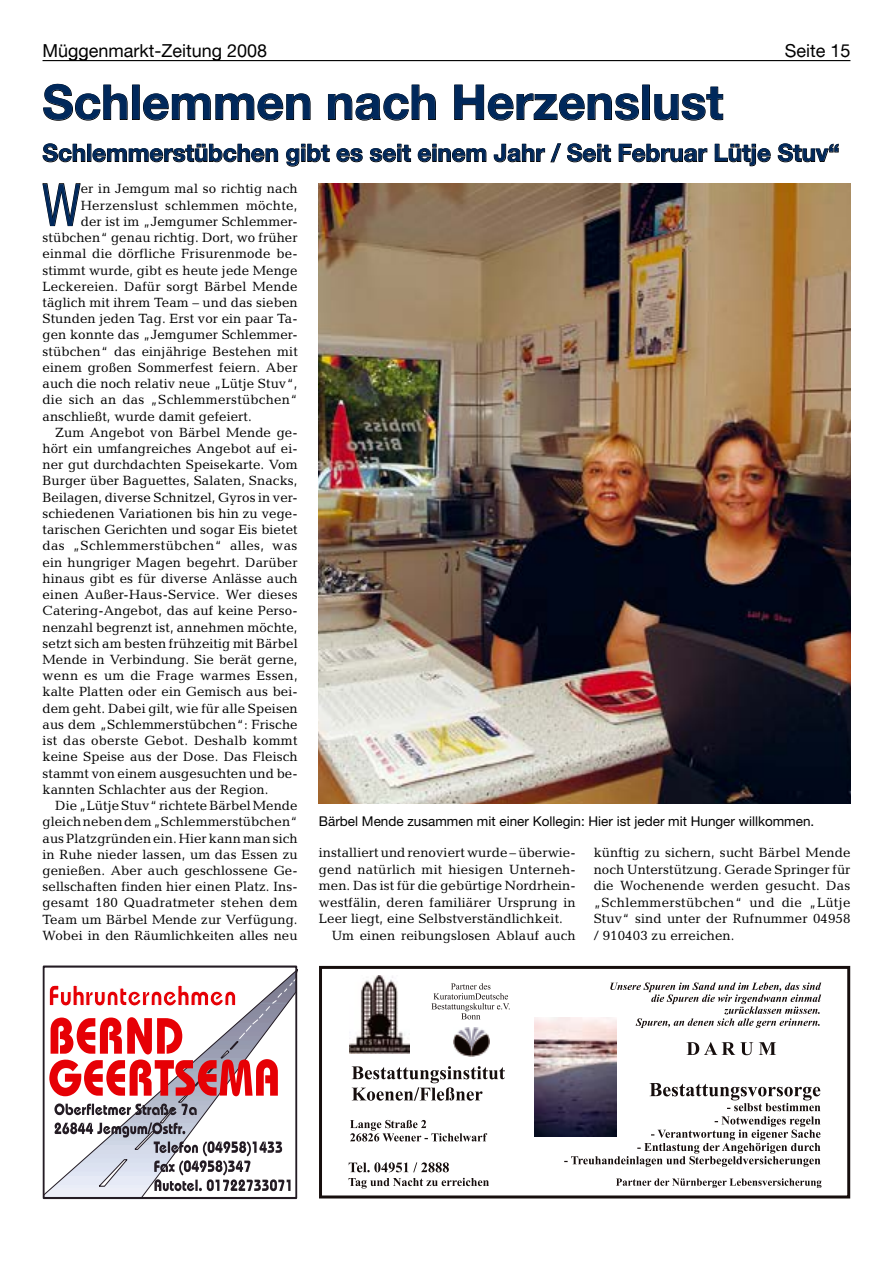
<style>
.page{position:relative;width:893px;height:1263px;background:#fff}
.page>*{position:absolute;margin:0;border:0;box-sizing:border-box;transform-origin:0 0}
.t1{font:58.65px "Helvetica Neue";color:#00285b;scale:.7 1}
.t2{font:700 48px "Helvetica Neue";color:#00285b}
.t3{font:700 24px "Helvetica Neue";color:#00285b}
.t4{font:18px "Helvetica Neue";color:#000}
.t5{font:13.5px/16.5px "Candida";letter-spacing:.005em;color:#000;text-align:justify}
.t6{font:13.5px "Helvetica Neue";color:#000}
.t7{font:13.5px "Candida";letter-spacing:.025em;color:#000}
</style>
<div class="page">
<hr style="left:43px;top:60px;width:807px;height:1px;background:#000">
<img style="left:349px;top:975px;width:60px;height:78px">
<img style="left:453px;top:1028px;width:36px;height:28px">
<div style="left:319px;top:966px;width:531px;height:232px;border:3px solid #160e0d"></div>
<svg style="left:352px;top:1066px;width:153px;height:35px"></svg>
<svg style="left:350px;top:1120px;width:137px;height:21px"></svg>
<svg style="left:349px;top:1162px;width:140px;height:26px"></svg>
<svg style="left:431px;top:983px;width:79px;height:36px"></svg>
<svg style="left:610px;top:982px;width:211px;height:46px"></svg>
<svg style="left:687px;top:1042px;width:89px;height:13px"></svg>
<svg style="left:564px;top:1083px;width:256px;height:84px"></svg>
<svg style="left:616px;top:1178px;width:205px;height:10px"></svg>
<img style="left:535px;top:1017px;width:82px;height:120px">
<svg style="left:46px;top:972px;width:248px;height:224px"></svg>
<div style="left:43px;top:965px;width:254px;height:234px;border:2px solid #241c24"></div>
<svg style="left:43px;top:84px;width:85px;height:37px"></svg>
<div style="left:132px;top:85px;width:7px;height:34px;border:1px solid #000"></div>
<svg style="left:143px;top:93px;width:168px;height:28px"></svg>
<svg style="left:328px;top:84px;width:108px;height:37px"></svg>
<svg style="left:454px;top:84px;width:185px;height:37px"></svg>
<svg style="left:654px;top:86px;width:69px;height:35px"></svg>
<svg style="left:42px;top:143px;width:44px;height:20px"></svg>
<div style="left:87px;top:144px;width:4px;height:17px;border:1px solid #000"></div>
<svg style="left:92px;top:144px;width:186px;height:19px"></svg>
<svg style="left:286px;top:144px;width:44px;height:23px"></svg>
<svg style="left:336px;top:148px;width:27px;height:15px"></svg>
<svg style="left:370px;top:144px;width:41px;height:19px"></svg>
<svg style="left:417px;top:144px;width:70px;height:19px"></svg>
<svg style="left:494px;top:143px;width:67px;height:20px"></svg>
<svg style="left:567px;top:143px;width:44px;height:20px"></svg>
<svg style="left:618px;top:144px;width:90px;height:19px"></svg>
<svg style="left:714px;top:144px;width:57px;height:23px"></svg>
<svg style="left:777px;top:143px;width:62px;height:20px"></svg>
<svg style="left:42px;top:183px;width:39px;height:43px"></svg>
<img style="left:319px;top:183px;width:531px;height:620px">
<h3 class="t4" style="left:43px;top:40px;width:226px">Müggenmarkt-Zeitung 2008</h3>
<h3 class="t4" style="left:785px;top:40px;width:67px">Seite 15</h3>
<h2 class="t2" style="left:43px;top:73px;width:682px">Schlemmen nach Herzenslust</h2>
<h3 class="t3" style="left:43px;top:138px;width:798px">Schlemmerstübchen gibt es seit einem Jahr / Seit Februar Lütje Stuv“</h3>
<h1 class="t1" style="left:43px;top:170px;width:56px">W</h1>
<p class="t5" style="left:81px;top:181px;width:218px">er in Jemgum mal so richtig nach</p>
<p class="t5" style="left:81px;top:197px;width:218px">Herzenslust schlemmen möchte,</p>
<p class="t5" style="left:81px;top:213px;width:218px">der ist im „Jemgumer Schlemmer-</p>
<p class="t5" style="left:43px;top:229px;width:257px">stübchen“ genau richtig. Dort, wo früher</p>
<p class="t5" style="left:43px;top:245px;width:257px">einmal die dörfliche Frisurenmode be-</p>
<p class="t5" style="left:43px;top:262px;width:257px">stimmt wurde, gibt es heute jede Menge</p>
<p class="t5" style="left:43px;top:278px;width:257px">Leckereien. Dafür sorgt Bärbel Mende</p>
<p class="t5" style="left:43px;top:294px;width:257px">täglich mit ihrem Team – und das sieben</p>
<p class="t5" style="left:43px;top:310px;width:257px">Stunden jeden Tag. Erst vor ein paar Ta-</p>
<p class="t5" style="left:43px;top:327px;width:257px">gen konnte das „Jemgumer Schlemmer-</p>
<p class="t5" style="left:43px;top:343px;width:257px">stübchen“ das einjährige Bestehen mit</p>
<p class="t5" style="left:43px;top:359px;width:256px">einem großen Sommerfest feiern. Aber</p>
<p class="t5" style="left:43px;top:375px;width:257px">auch die noch relativ neue „Lütje Stuv“,</p>
<p class="t5" style="left:43px;top:391px;width:257px">die sich an das „Schlemmerstübchen“</p>
<p class="t5" style="left:43px;top:408px;width:211px">anschließt, wurde damit gefeiert.</p>
<p class="t5" style="left:55px;top:424px;width:244px">Zum Angebot von Bärbel Mende ge-</p>
<p class="t5" style="left:43px;top:440px;width:257px">hört ein umfangreiches Angebot auf ei-</p>
<p class="t5" style="left:43px;top:456px;width:257px">ner gut durchdachten Speisekarte. Vom</p>
<p class="t5" style="left:43px;top:473px;width:257px">Burger über Baguettes, Salaten, Snacks,</p>
<p class="t5" style="left:43px;top:489px;width:257px">Beilagen, diverse Schnitzel, Gyros in ver-</p>
<p class="t5" style="left:43px;top:505px;width:257px">schiedenen Variationen bis hin zu vege-</p>
<p class="t5" style="left:43px;top:521px;width:257px">tarischen Gerichten und sogar Eis bietet</p>
<p class="t7" style="left:43px;top:538px;width:256px">das „Schlemmerstübchen“ alles, was</p>
<p class="t5" style="left:43px;top:554px;width:257px">ein hungriger Magen begehrt. Darüber</p>
<p class="t5" style="left:43px;top:570px;width:257px">hinaus gibt es für diverse Anlässe auch</p>
<p class="t5" style="left:43px;top:586px;width:257px">einen Außer-Haus-Service. Wer dieses</p>
<p class="t5" style="left:43px;top:602px;width:257px">Catering-Angebot, das auf keine Perso-</p>
<p class="t5" style="left:43px;top:619px;width:257px">nenzahl begrenzt ist, annehmen möchte,</p>
<p class="t5" style="left:43px;top:635px;width:257px">setzt sich am besten frühzeitig mit Bärbel</p>
<p class="t5" style="left:43px;top:651px;width:257px">Mende in Verbindung. Sie berät gerne,</p>
<p class="t5" style="left:43px;top:667px;width:257px">wenn es um die Frage warmes Essen,</p>
<p class="t5" style="left:43px;top:684px;width:257px">kalte Platten oder ein Gemisch aus bei-</p>
<p class="t5" style="left:43px;top:700px;width:257px">dem geht. Dabei gilt, wie für alle Speisen</p>
<p class="t5" style="left:43px;top:716px;width:257px">aus dem „Schlemmerstübchen“: Frische</p>
<p class="t5" style="left:43px;top:732px;width:256px">ist das oberste Gebot. Deshalb kommt</p>
<p class="t5" style="left:43px;top:748px;width:257px">keine Speise aus der Dose. Das Fleisch</p>
<p class="t5" style="left:43px;top:765px;width:257px">stammt von einem ausgesuchten und be-</p>
<p class="t5" style="left:43px;top:781px;width:227px">kannten Schlachter aus der Region.</p>
<p class="t5" style="left:55px;top:797px;width:244px">Die „Lütje Stuv“ richtete Bärbel Mende</p>
<p class="t5" style="left:43px;top:813px;width:257px">gleich neben dem „Schlemmerstübchen“</p>
<p class="t5" style="left:43px;top:830px;width:257px">aus Platzgründen ein. Hier kann man sich</p>
<p class="t5" style="left:43px;top:846px;width:257px">in Ruhe nieder lassen, um das Essen zu</p>
<p class="t5" style="left:43px;top:862px;width:257px">genießen. Aber auch geschlossene Ge-</p>
<p class="t5" style="left:43px;top:878px;width:257px">sellschaften finden hier einen Platz. Ins-</p>
<p class="t5" style="left:43px;top:895px;width:256px">gesamt 180 Quadratmeter stehen dem</p>
<p class="t5" style="left:43px;top:911px;width:257px">Team um Bärbel Mende zur Verfügung.</p>
<p class="t5" style="left:43px;top:927px;width:257px">Wobei in den Räumlichkeiten alles neu</p>
<p class="t6" style="left:319px;top:813px;width:497px">Bärbel Mende zusammen mit einer Kollegin: Hier ist jeder mit Hunger willkommen.</p>
<p class="t5" style="left:319px;top:844px;width:258px">installiert und renoviert wurde – überwie-</p>
<p class="t5" style="left:319px;top:861px;width:258px">gend natürlich mit hiesigen Unterneh-</p>
<p class="t5" style="left:319px;top:877px;width:258px">men. Das ist für die gebürtige Nordrhein-</p>
<p class="t5" style="left:319px;top:894px;width:258px">westfälin, deren familiärer Ursprung in</p>
<p class="t5" style="left:319px;top:910px;width:246px">Leer liegt, eine Selbstverständlichkeit.</p>
<p class="t5" style="left:332px;top:927px;width:245px">Um einen reibungslosen Ablauf auch</p>
<p class="t5" style="left:594px;top:844px;width:258px">künftig zu sichern, sucht Bärbel Mende noch Unterstützung. Gerade Springer für die Wochenende werden gesucht. Das „Schlemmerstübchen“ und die „Lütje Stuv“ sind unter der Rufnummer 04958 / 910403 zu erreichen.</p>
</div>
